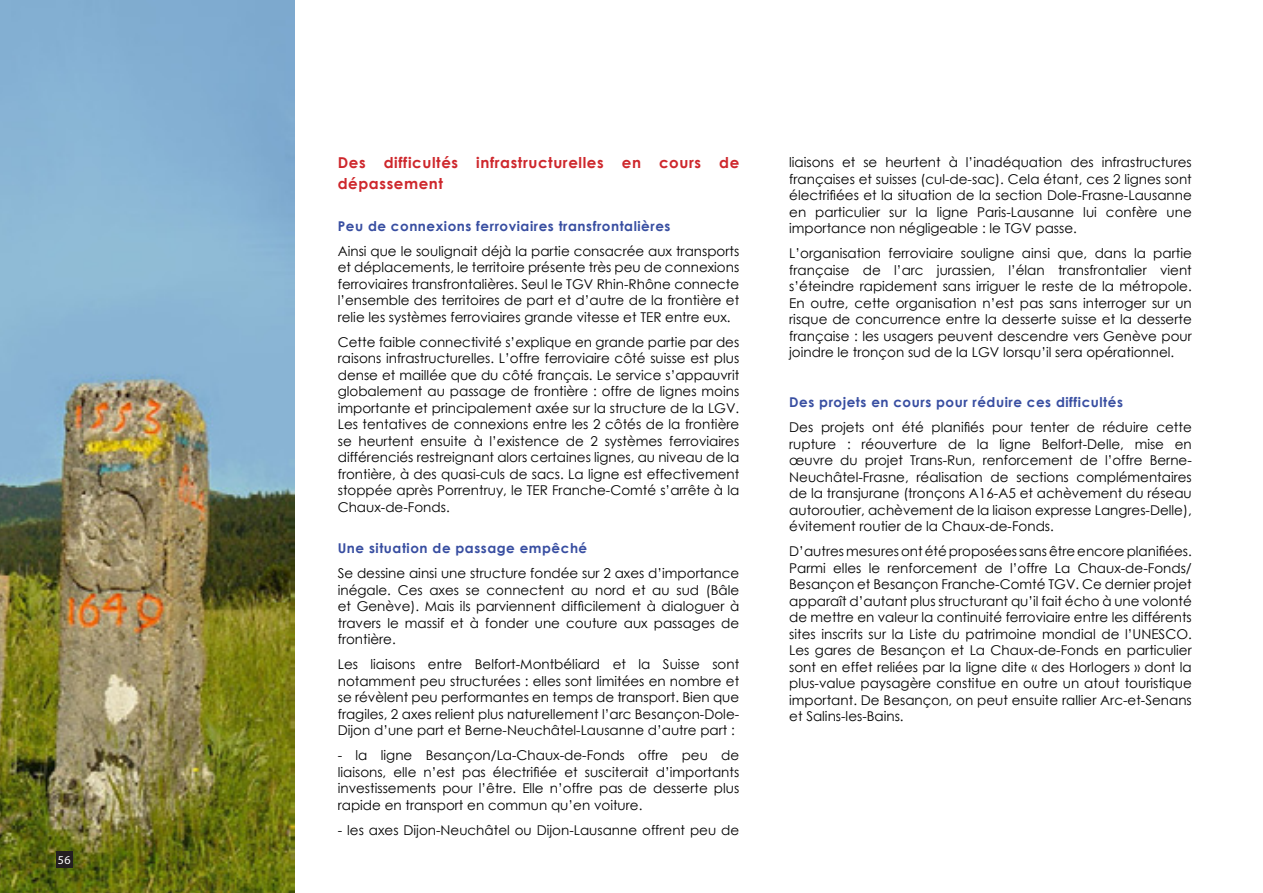
<style>
.page{position:relative;width:1263px;height:893px;background:#fff}
.page>*{position:absolute;margin:0;border:0;box-sizing:border-box;transform-origin:0 0}
.titre_1{font:700 15px/21px "Century Gothic";letter-spacing:.04em;color:#ce272c}
.texte_bleu{font:13.5px/16.5px "Century Gothic";color:#000;text-align:justify}
.titre_1-2{font:700 13.5px "Century Gothic";letter-spacing:.04em;color:#384ea1}
.t1{font:12px "Myriad Pro";color:#fff}
</style>
<div class="page">
<img style="left:0;top:0;width:294px;height:893px">
<div style="left:56px;top:851px;width:17px;height:16px;background:#231f20"></div>
<p class="t1" style="left:58px;top:852px;width:14px">56</p>
<p class="titre_1" style="left:338px;top:152px;width:403px">Des difficultés infrastructurelles en cours de dépassement</p>
<p class="titre_1-2" style="left:338px;top:216px;width:334px">Peu de connexions ferroviaires transfrontalières</p>
<p class="texte_bleu" style="left:338px;top:242px;width:403px">Ainsi que le soulignait déjà la partie consacrée aux transports et déplacements, le territoire présente très peu de connexions ferroviaires transfrontalières. Seul le TGV Rhin-Rhône connecte l’ensemble des territoires de part et d’autre de la frontière et relie les systèmes ferroviaires grande vitesse et TER entre eux.</p>
<p class="texte_bleu" style="left:338px;top:333px;width:403px">Cette faible connectivité s’explique en grande partie par des raisons infrastructurelles. L’offre ferroviaire côté suisse est plus dense et maillée que du côté français. Le service s’appauvrit globalement au passage de frontière : offre de lignes moins importante et principalement axée sur la structure de la LGV.<br>Les tentatives de connexions entre les 2 côtés de la frontière se heurtent ensuite à l’existence de 2 systèmes ferroviaires différenciés restreignant alors certaines lignes, au niveau de la frontière, à des quasi-culs de sacs. La ligne est effectivement stoppée après Porrentruy, le TER Franche-Comté s’arrête à la Chaux-de-Fonds.</p>
<p class="titre_1-2" style="left:338px;top:538px;width:251px">Une situation de passage empêché</p>
<p class="texte_bleu" style="left:338px;top:565px;width:403px">Se dessine ainsi une structure fondée sur 2 axes d’importance inégale. Ces axes se connectent au nord et au sud (Bâle et Genève). Mais ils parviennent difficilement à dialoguer à travers le massif et à fonder une couture aux passages de frontière.</p>
<p class="texte_bleu" style="left:338px;top:656px;width:403px">Les liaisons entre Belfort-Montbéliard et la Suisse sont notamment peu structurées : elles sont limitées en nombre et se révèlent peu performantes en temps de transport. Bien que fragiles, 2 axes relient plus naturellement l’arc Besançon-Dole-Dijon d’une part et Berne-Neuchâtel-Lausanne d’autre part :</p>
<p class="texte_bleu" style="left:338px;top:747px;width:403px">- la ligne Besançon/La-Chaux-de-Fonds offre peu de liaisons, elle n’est pas électrifiée et susciterait d’importants investissements pour l’être. Elle n’offre pas de desserte plus rapide en transport en commun qu’en voiture.</p>
<p class="texte_bleu" style="left:338px;top:821px;width:403px">- les axes Dijon-Neuchâtel ou Dijon-Lausanne offrent peu de</p>
<p class="texte_bleu" style="left:789px;top:154px;width:404px">liaisons et se heurtent à l’inadéquation des infrastructures françaises et suisses (cul-de-sac). Cela étant, ces 2 lignes sont électrifiées et la situation de la section Dole-Frasne-Lausanne en particulier sur la ligne Paris-Lausanne lui confère une importance non négligeable : le TGV passe.</p>
<p class="texte_bleu" style="left:789px;top:245px;width:404px">L’organisation ferroviaire souligne ainsi que, dans la partie française de l’arc jurassien, l’élan transfrontalier vient s’éteindre rapidement sans irriguer le reste de la métropole.<br>En outre, cette organisation n’est pas sans interroger sur un risque de concurrence entre la desserte suisse et la desserte française : les usagers peuvent descendre vers Genève pour joindre le tronçon sud de la LGV lorsqu’il sera opérationnel.</p>
<p class="titre_1-2" style="left:789px;top:392px;width:335px">Des projets en cours pour réduire ces difficultés</p>
<p class="texte_bleu" style="left:789px;top:419px;width:404px">Des projets ont été planifiés pour tenter de réduire cette rupture : réouverture de la ligne Belfort-Delle, mise en œuvre du projet Trans-Run, renforcement de l’offre Berne-Neuchâtel-Frasne, réalisation de sections complémentaires de la transjurane (tronçons A16-A5 et achèvement du réseau autoroutier, achèvement de la liaison expresse Langres-Delle), évitement routier de la Chaux-de-Fonds.</p>
<p class="texte_bleu" style="left:789px;top:543px;width:404px">D’autresmesuresontétéproposéessansêtreencoreplanifiées.<br>Parmi elles le renforcement de l’offre La Chaux-de-Fonds/ Besançon et Besançon Franche-Comté TGV. Ce dernier projet apparaît d’autant plus structurant qu’il fait écho à une volonté de mettre en valeur la continuité ferroviaire entre les différents sites inscrits sur la Liste du patrimoine mondial de l’UNESCO.<br>Les gares de Besançon et La Chaux-de-Fonds en particulier sont en effet reliées par la ligne dite « des Horlogers » dont la plus-value paysagère constitue en outre un atout touristique important. De Besançon, on peut ensuite rallier Arc-et-Senans et Salins-les-Bains.</p>
</div>
